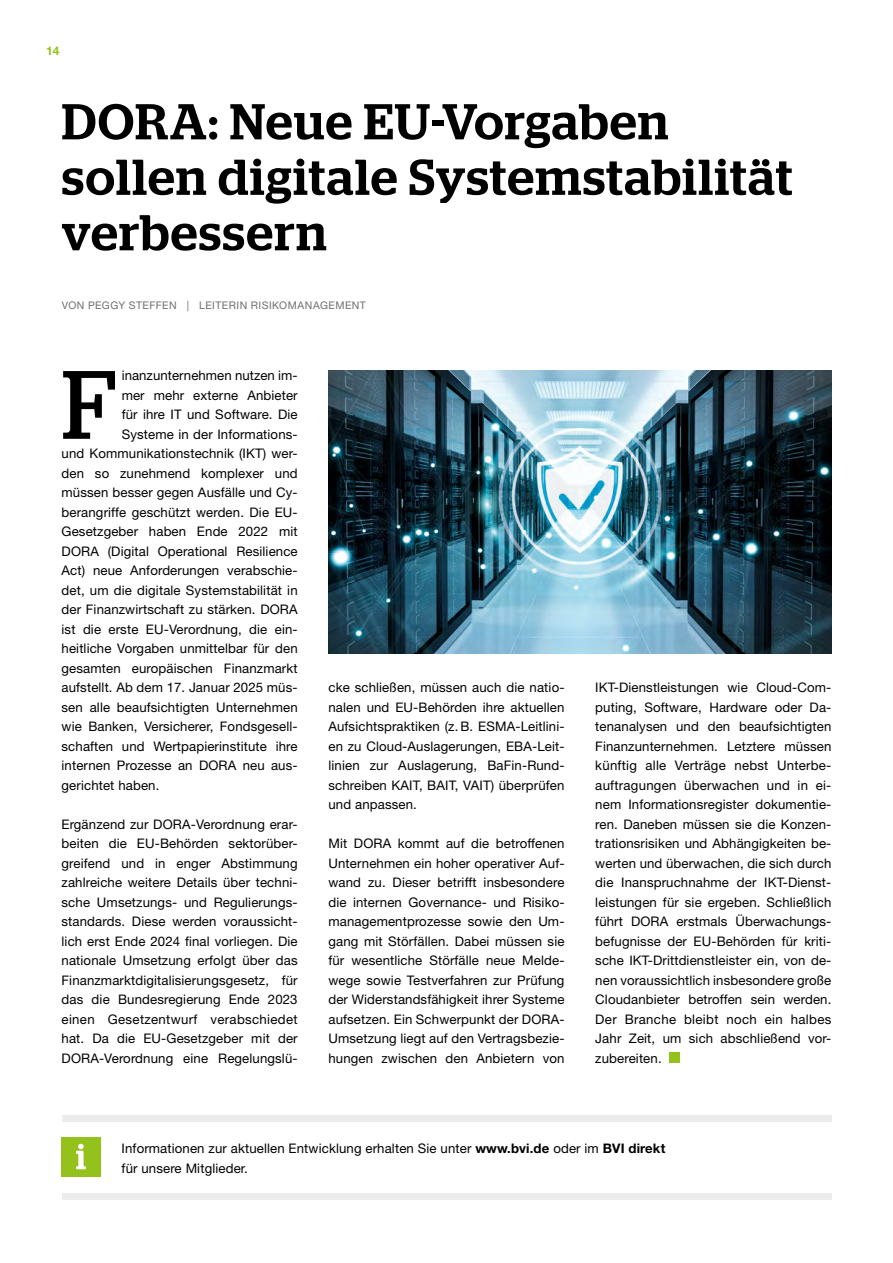
<style>
.page{position:relative;width:893px;height:1263px;background:#fff}
.page>*{position:absolute;margin:0;border:0;box-sizing:border-box;transform-origin:0 0}
.t1{font:96.75px "Stag";color:#000}
.t2{font:500 50.25px/55.5px "Stag";letter-spacing:.03em;color:#000}
.t3{font:13.2px/19.5px "Helvetica Neue LT Std";letter-spacing:.01em;color:#000;text-align:justify}
.t4{font:700 12px "Helvetica Neue LT Std";color:#94c11c}
.t5{font:10.5px "Helvetica Neue LT Std";letter-spacing:.045em;color:#6f6f6e}
.s1{font-weight:700}
</style>
<div class="page">
<div style="left:62px;top:1115px;width:769px;height:6px;background:#ececed"></div>
<div style="left:62px;top:1193px;width:769px;height:6px;background:#ececed"></div>
<div style="left:62px;top:1137px;width:39px;height:40px;background:#94c11c"></div>
<svg style="left:76px;top:1144px;width:10px;height:25px"></svg>
<div style="left:669px;top:1052px;width:11px;height:11px;background:#94c11c"></div>
<img style="left:328px;top:370px;width:503px;height:283px">
<p class="t4" style="left:46px;top:43px;width:15px">14</p>
<h2 class="t2" style="left:62px;top:93px;width:732px">DORA: Neue EU-Vorgaben sollen digitale Systemstabilität verbessern</h2>
<p class="t5" style="left:62px;top:299px;width:306px">VON PEGGY STEFFEN | LEITERIN RISIKOMANAGEMENT</p>
<h1 class="t1" style="left:62px;top:349px;width:57px">F</h1>
<p class="t3" style="left:122px;top:366px;width:177px">inanzunternehmen nutzen im-</p>
<p class="t3" style="left:122px;top:385px;width:177px">mer mehr externe Anbieter</p>
<p class="t3" style="left:122px;top:405px;width:177px">für ihre IT und Software. Die</p>
<p class="t3" style="left:122px;top:424px;width:177px">Systeme in der Informations-</p>
<p class="t3" style="left:62px;top:444px;width:238px">und Kommunikationstechnik (IKT) wer-</p>
<p class="t3" style="left:62px;top:463px;width:238px">den so zunehmend komplexer und</p>
<p class="t3" style="left:62px;top:483px;width:238px">müssen besser gegen Ausfälle und Cy-</p>
<p class="t3" style="left:62px;top:502px;width:238px">berangriffe geschützt werden. Die EU-</p>
<p class="t3" style="left:62px;top:522px;width:238px">Gesetzgeber haben Ende 2022 mit</p>
<p class="t3" style="left:62px;top:541px;width:238px">DORA (Digital Operational Resilience</p>
<p class="t3" style="left:62px;top:561px;width:238px">Act) neue Anforderungen verabschie-</p>
<p class="t3" style="left:62px;top:580px;width:238px">det, um die digitale Systemstabilität in</p>
<p class="t3" style="left:62px;top:600px;width:238px">der Finanzwirtschaft zu stärken. DORA</p>
<p class="t3" style="left:62px;top:619px;width:238px">ist die erste EU-Verordnung, die ein-</p>
<p class="t3" style="left:62px;top:639px;width:238px">heitliche Vorgaben unmittelbar für den</p>
<p class="t3" style="left:62px;top:658px;width:238px">gesamten europäischen Finanzmarkt</p>
<p class="t3" style="left:62px;top:678px;width:238px">aufstellt. Ab dem 17. Januar 2025 müs-</p>
<p class="t3" style="left:62px;top:697px;width:238px">sen alle beaufsichtigten Unternehmen</p>
<p class="t3" style="left:62px;top:717px;width:238px">wie Banken, Versicherer, Fondsgesell-</p>
<p class="t3" style="left:62px;top:736px;width:238px">schaften und Wertpapierinstitute ihre</p>
<p class="t3" style="left:62px;top:756px;width:238px">internen Prozesse an DORA neu aus-</p>
<p class="t3" style="left:62px;top:775px;width:99px">gerichtet haben.</p>
<p class="t3" style="left:62px;top:814px;width:238px">Ergänzend zur DORA-Verordnung erar&shy;beiten die EU-Behörden sektorüber&shy;greifend und in enger Abstimmung zahlreiche weitere Details über techni&shy;sche Umsetzungs- und Regulierungs&shy;standards. Diese werden voraussicht&shy;lich erst Ende 2024 final vorliegen. Die nationale Umsetzung erfolgt über das Finanzmarktdigitalisierungsgesetz, für das die Bundesregierung Ende 2023 einen Gesetzentwurf verabschiedet hat. Da die EU-Gesetzgeber mit der DORA-Verordnung eine Regelungslü-</p>
<p class="t3" style="left:328px;top:678px;width:238px">cke schließen, müssen auch die natio&shy;nalen und EU-Behörden ihre aktuellen Aufsichtspraktiken (z.B. ESMA-Leitlini&shy;en zu Cloud-Auslagerungen, EBA-Leit&shy;linien zur Auslagerung, BaFin-Rund&shy;schreiben KAIT, BAIT, VAIT) überprüfen und anpassen.</p>
<p class="t3" style="left:328px;top:834px;width:238px">Mit DORA kommt auf die betroffenen Unternehmen ein hoher operativer Auf&shy;wand zu. Dieser betrifft insbesondere die internen Governance- und Risiko&shy;managementprozesse sowie den Um&shy;gang mit Störfällen. Dabei müssen sie für wesentliche Störfälle neue Melde&shy;wege sowie Testverfahren zur Prüfung der Widerstandsfähigkeit ihrer Systeme aufsetzen. Ein Schwerpunkt der DORA-Umsetzung liegt auf den Vertragsbezie&shy;hungen zwischen den Anbietern von</p>
<p class="t3" style="left:595px;top:678px;width:238px">IKT-Dienstleistungen wie Cloud-Com&shy;puting, Software, Hardware oder Da&shy;tenanalysen und den beaufsichtigten Finanzunternehmen. Letztere müssen künftig alle Verträge nebst Unterbe&shy;auftragungen überwachen und in ei&shy;nem Informationsregister dokumentie&shy;ren. Daneben müssen sie die Konzen&shy;trationsrisiken und Abhängigkeiten be&shy;werten und überwachen, die sich durch die Inanspruchnahme der IKT-Dienst&shy;leistungen für sie ergeben. Schließlich führt DORA erstmals Überwachungs&shy;befugnisse der EU-Behörden für kriti&shy;sche IKT-Drittdienstleister ein, von de&shy;nen voraussichtlich insbesondere große Cloudanbieter betroffen sein werden.<br>Der Branche bleibt noch ein halbes Jahr Zeit, um sich abschließend vor&shy;zubereiten.</p>
<p class="t3" style="left:122px;top:1139px;width:545px">Informationen zur aktuellen Entwicklung erhalten Sie unter <span class="s1">www.bvi.de</span> oder im <span class="s1">BVI direkt </span>für unsere Mitglieder.</p>
</div>
